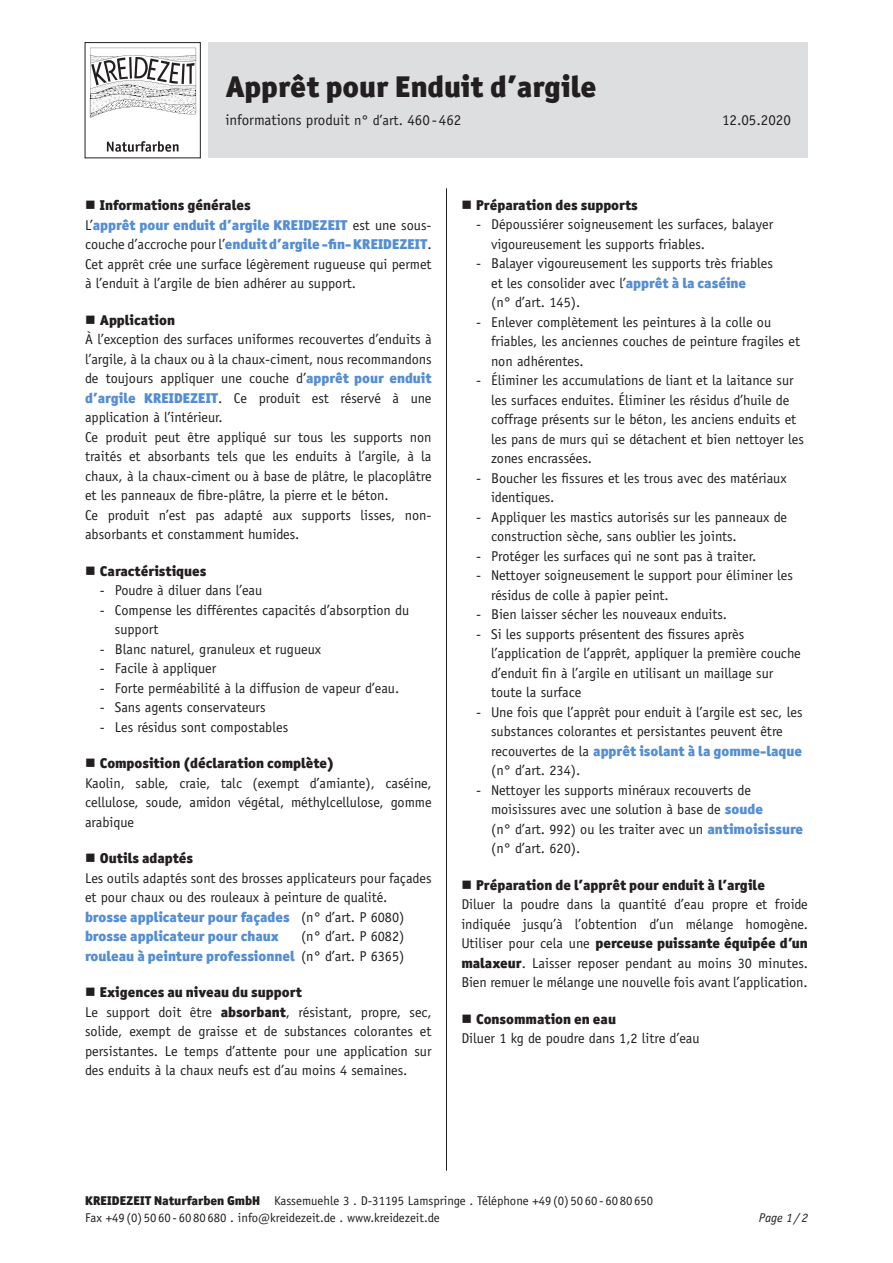
<style>
.page{position:relative;width:893px;height:1263px;background:#fff}
.page>*{position:absolute;margin:0;border:0;box-sizing:border-box;transform-origin:0 0}
.t1{font:900 30px "Officina San ITC";color:#231f20}
.t2{font:15px "Officina Sans Std";color:#231f20}
.t3{font:14.25px/19.5px "Officina Sans Std";color:#231f20}
.t4{font:900 14.25px/19.5px "Officina San ITC";color:#548dd4}
.t5{font:900 14.25px "Officina San ITC";color:#231f20}
.t6{font:12.75px/17.2px "Officina Sans Std";color:#231f20}
.t7{font:italic 12.75px "Officina Sans Std";color:#231f20}
.s1{font-size:14.25px}
.s2{color:#231f20}
.s3{font-family:"Officina Sans Std";font-weight:400;color:#231f20}
.s4{font-family:"Officina San ITC";font-weight:900;color:#548dd4}
.s5{font-family:"Officina Sans Std";font-weight:400;color:#1d1d1b}
.s6{font-family:"Officina San ITC";font-weight:900}
.s7{font-family:"Officina Sans Std";font-weight:400}
</style>
<div class="page">
<div style="left:208px;top:43px;width:600px;height:115px;background:#dddee0"></div>
<div style="left:85px;top:42px;width:116px;height:116px;border:1px solid #231f20"></div>
<hr style="left:446px;top:188px;width:1px;height:983px;background:#231f20">
<img style="left:89px;top:47px;width:108px;height:105px">
<h1 class="t1" style="left:225px;top:67px;width:373px">Apprêt pour Enduit d’argile</h1>
<p class="t2" style="left:225px;top:111px;width:237px">informations produit <span class="s1">n° d’art.</span> 460- 462</p>
<p class="t2" style="left:722px;top:111px;width:70px">12.05.2020</p>
<p class="t4" style="left:85px;top:195px;width:348px;text-indent:15px"><span class="s2">Informations générales<br></span><span class="s3">L’</span>apprêt pour enduit d’argile KREIDEZEIT <span class="s3">est une sous&shy;couche d’accroche pour l’</span>enduit d’argile -fin- KREIDEZEIT<span class="s3">.</span></p>
<p class="t3" style="left:85px;top:254px;width:348px">Cet apprêt crée une surface légèrement rugueuse qui permet à l’enduit à l’argile de bien adhérer au support.</p>
<p class="t5" style="left:100px;top:310px;width:77px">Application</p>
<p class="t3" style="left:85px;top:330px;width:348px">À l’exception des surfaces uniformes recouvertes d’enduits à l’argile, à la chaux ou à la chaux-ciment, nous recommandons de toujours appliquer une couche d’<span class="s4">apprêt pour enduit d’argile KREIDEZEIT</span>. Ce produit est réservé à une application à l’intérieur.<br>Ce produit peut être appliqué sur tous les supports non traités et absorbants tels que les enduits à l’argile, à la chaux, à la chaux-ciment ou à base de plâtre, le placoplâtre et les panneaux de fibre-plâtre, la pierre et le béton.<br>Ce produit n’est pas adapté aux supports lisses, non&shy;absorbants et constamment humides.</p>
<p class="t5" style="left:100px;top:561px;width:108px">Caractéristiques</p>
<p class="t3" style="left:100px;top:581px;width:164px">- Poudre à diluer dans l’eau</p>
<p class="t3" style="left:115px;top:600px;width:296px;text-indent:-15px">- Compense les différentes capacités d’absorption du support</p>
<p class="t3" style="left:100px;top:639px;width:223px">- Blanc naturel, granuleux et rugueux</p>
<p class="t3" style="left:100px;top:658px;width:118px">- Facile à appliquer</p>
<p class="t3" style="left:100px;top:678px;width:301px">- Forte perméabilité à la diffusion de vapeur d’eau.</p>
<p class="t3" style="left:100px;top:697px;width:167px">- Sans agents conservateurs</p>
<p class="t3" style="left:100px;top:717px;width:190px">- Les résidus sont compostables</p>
<p class="t5" style="left:100px;top:754px;width:235px">Composition (déclaration complète)</p>
<p class="t3" style="left:85px;top:773px;width:348px;text-align:justify">Kaolin, sable, craie, talc (exempt d’amiante), caséine, cellulose, soude, amidon végétal, méthylcellulose, gomme arabique</p>
<p class="t5" style="left:100px;top:849px;width:95px">Outils adaptés</p>
<p class="t3" style="left:85px;top:868px;width:348px">Les outils adaptés sont des brosses applicateurs pour façades et pour chaux ou des rouleaux à peinture de qualité.</p>
<p class="t4" style="left:85px;top:907px;width:321px">brosse applicateur pour façades <span class="s3">(n° d’art. P 6080) </span>brosse applicateur pour chaux</p>
<p class="t3" style="left:301px;top:926px;width:105px">(n° d’art. P 6082)</p>
<p class="t4" style="left:85px;top:946px;width:321px">rouleau à peinture professionnel <span class="s5">(n° d’art. P 6365)</span></p>
<p class="t5" style="left:100px;top:983px;width:203px">Exigences au niveau du support</p>
<p class="t3" style="left:85px;top:1002px;width:348px;text-align:justify">Le support doit être <span class="s6">absorbant</span>, résistant, propre, sec, solide, exempt de graisse et de substances colorantes et persistantes. Le temps d’attente pour une application sur des enduits à la chaux neufs est d’au moins 4 semaines.</p>
<p class="t5" style="left:476px;top:196px;width:163px">Préparation des supports</p>
<p class="t3" style="left:491px;top:215px;width:284px;text-indent:-15px">- Dépoussiérer soigneusement les surfaces, balayer vigoureusement les supports friables.</p>
<p class="t3" style="left:491px;top:254px;width:283px;text-indent:-15px">- Balayer vigoureusement les supports très friables et les consolider avec l’<span class="s4">apprêt à la caséine<br></span>(n° d’art. 145).</p>
<p class="t3" style="left:491px;top:312px;width:310px;text-indent:-15px">- Enlever complètement les peintures à la colle ou friables, les anciennes couches de peinture fragiles et non adhérentes.</p>
<p class="t3" style="left:491px;top:371px;width:314px;text-indent:-15px">- Éliminer les accumulations de liant et la laitance sur les surfaces enduites. Éliminer les résidus d’huile de coffrage présents sur le béton, les anciens enduits et les pans de murs qui se détachent et bien nettoyer les zones encrassées.</p>
<p class="t3" style="left:491px;top:468px;width:297px;text-indent:-15px">- Boucher les fissures et les trous avec des matériaux identiques.</p>
<p class="t3" style="left:491px;top:507px;width:298px;text-indent:-15px">- Appliquer les mastics autorisés sur les panneaux de construction sèche, sans oublier les joints.</p>
<p class="t3" style="left:476px;top:546px;width:282px">- Protéger les surfaces qui ne sont pas à traiter.</p>
<p class="t3" style="left:491px;top:566px;width:303px;text-indent:-15px">- Nettoyer soigneusement le support pour éliminer les résidus de colle à papier peint.</p>
<p class="t3" style="left:476px;top:605px;width:252px">- Bien laisser sécher les nouveaux enduits.</p>
<p class="t3" style="left:491px;top:624px;width:311px;text-indent:-15px">- Si les supports présentent des fissures après l’application de l’apprêt, appliquer la première couche d’enduit fin à l’argile en utilisant un maillage sur toute la surface</p>
<p class="t3" style="left:476px;top:702px;width:328px;text-align:center">- Une fois que l’apprêt pour enduit à l’argile est sec, les substances colorantes et persistantes peuvent être</p>
<p class="t4" style="left:491px;top:741px;width:312px"><span class="s3">recouvertes de la</span> apprêt isolant à la gomme-laque</p>
<p class="t3" style="left:491px;top:761px;width:91px">(n° d’art. 234).</p>
<p class="t3" style="left:491px;top:780px;width:314px;text-indent:-15px">- Nettoyer les supports minéraux recouverts de moisissures avec une solution à base de <span class="s4">soude<br></span>(n° d’art. 992) ou les traiter avec un <span class="s4">antimoisissure </span>(n° d’art. 620).</p>
<p class="t5" style="left:476px;top:875px;width:290px">Préparation de l’apprêt pour enduit à l’argile</p>
<p class="t3" style="left:461px;top:895px;width:348px">Diluer la poudre dans la quantité d’eau propre et froide indiquée jusqu’à l’obtention d’un mélange homogène.</p>
<p class="t5" style="left:461px;top:934px;width:348px"><span class="s7">Utiliser pour cela une</span> perceuse puissante équipée d’un</p>
<p class="t3" style="left:461px;top:953px;width:348px"><span class="s6">malaxeur</span>. Laisser reposer pendant au moins 30 minutes.<br>Bien remuer le mélange une nouvelle fois avant l’application.</p>
<p class="t5" style="left:476px;top:1009px;width:141px">Consommation en eau</p>
<p class="t3" style="left:461px;top:1029px;width:240px">Diluer 1 kg de poudre dans 1,2 litre d’eau</p>
<p class="t6" style="left:85px;top:1192px;width:570px"><span class="s6">KREIDEZEIT Naturfarben GmbH</span> Kassemuehle 3 . D-31195 Lamspringe . Téléphone +49 (0) 5060- 6080650<br>Fax +49(0) 5060-6080 680 . info@kreidezeit.de . www.kreidezeit.de</p>
<p class="t7" style="left:759px;top:1210px;width:51px">Page 1 / 2</p>
</div>
